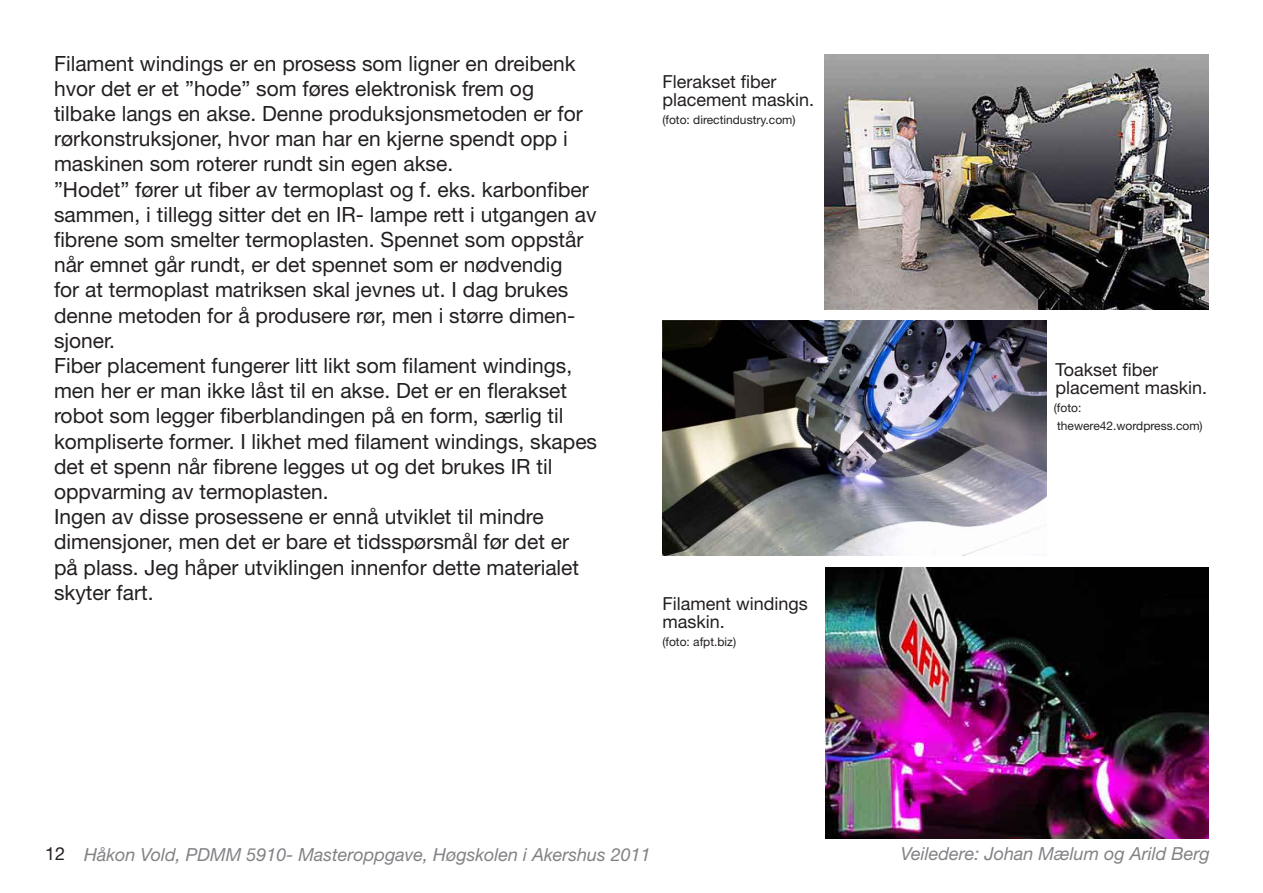
<style>
.page{position:relative;width:1263px;height:893px;background:#fff}
.page>*{position:absolute;margin:0;border:0;box-sizing:border-box;transform-origin:0 0}
.t1{font:21px/25.2px "Helvetica Neue";color:#231f20}
.t2{font:italic 18px "Helvetica Neue";color:#808285}
.t3{font:18px/18px "Helvetica Neue";color:#231f20}
.t4{font:12px/18px "Helvetica Neue";color:#231f20}
.s1{font-style:normal;color:#231f20}
</style>
<div class="page">
<img style="left:824px;top:54px;width:385px;height:256px">
<img style="left:662px;top:321px;width:385px;height:235px">
<img style="left:825px;top:568px;width:384px;height:271px">
<p class="t1" style="left:54px;top:50px;width:545px">Filament windings er en prosess som ligner en dreibenk hvor det er et ”hode” som føres elektronisk frem og tilbake langs en akse. Denne produksjonsmetoden er for rørkonstruksjoner, hvor man har en kjerne spendt opp i maskinen som roterer rundt sin egen akse.<br>”Hodet” fører ut fiber av termoplast og f. eks. karbonfiber sammen, i tillegg sitter det en IR- lampe rett i utgangen av fibrene som smelter termoplasten. Spennet som oppstår når emnet går rundt, er det spennet som er nødvendig<br>for at termoplast matriksen skal jevnes ut. I dag brukes denne metoden for å produsere rør, men i større dimen&shy;sjoner.<br>Fiber placement fungerer litt likt som filament windings, men her er man ikke låst til en akse. Det er en flerakset robot som legger fiberblandingen på en form, særlig til kompliserte former. I likhet med filament windings, skapes det et spenn når fibrene legges ut og det brukes IR til oppvarming av termoplasten.<br>Ingen av disse prosessene er ennå utviklet til mindre dimensjoner, men det er bare et tidsspørsmål før det er på plass. Jeg håper utviklingen innenfor dette materialet skyter fart.</p>
<p class="t3" style="left:662px;top:72px;width:153px">Flerakset fiber placement maskin.</p>
<p class="t4" style="left:662px;top:110px;width:135px">(foto: directindustry.com)</p>
<p class="t3" style="left:662px;top:594px;width:147px">Filament windings maskin.</p>
<p class="t4" style="left:662px;top:632px;width:75px">(foto: afpt.biz)</p>
<p class="t3" style="left:1055px;top:360px;width:153px">Toakset fiber placement maskin.</p>
<p class="t4" style="left:1054px;top:398px;width:150px">(foto: thewere42.wordpress.com)</p>
<p class="t2" style="left:45px;top:843px;width:607px"><span class="s1">12</span> Håkon Vold, PDMM 5910- Masteroppgave, Høgskolen i Akershus 2011</p>
<p class="t2" style="left:901px;top:843px;width:311px">Veiledere: Johan Mælum og Arild Berg</p>
</div>
